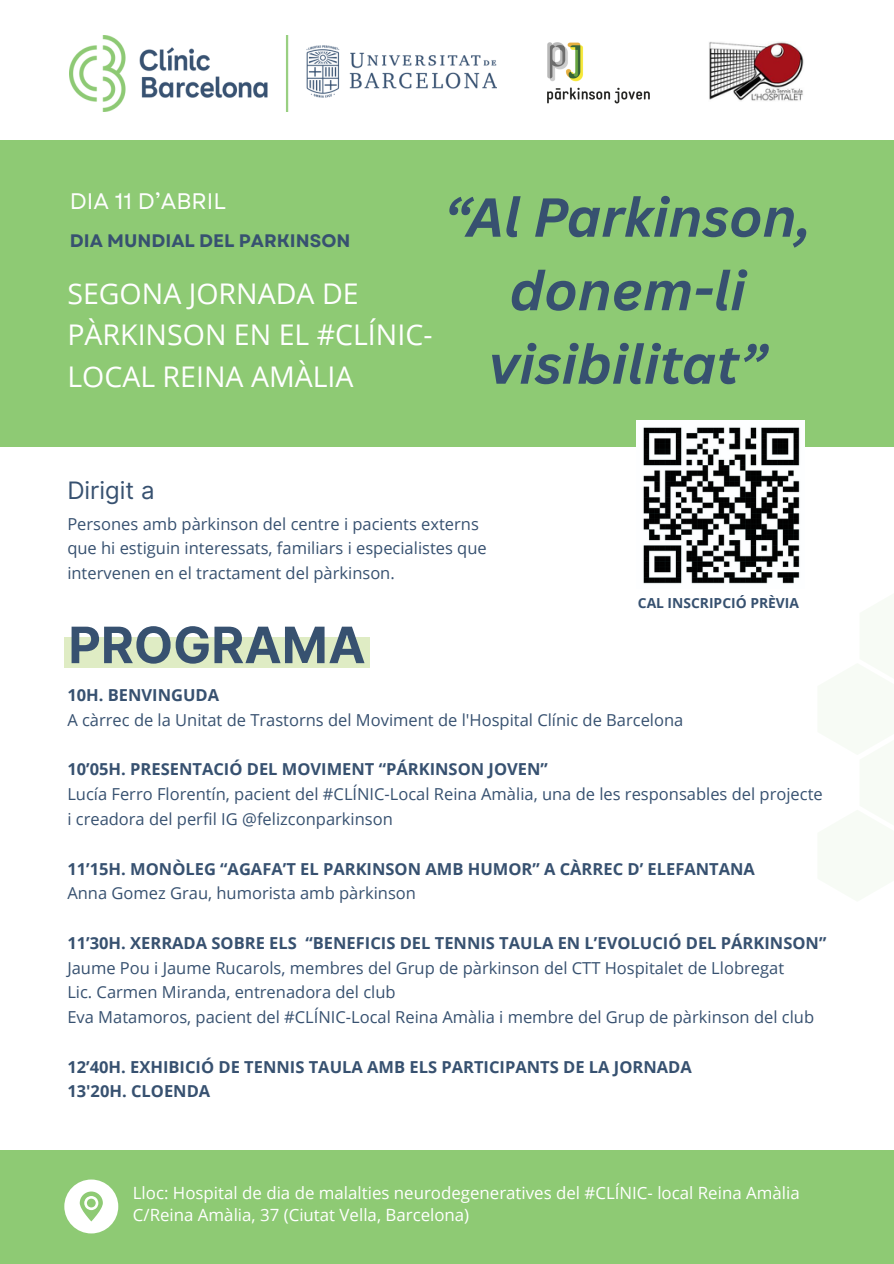
<style>
.page{position:relative;width:894px;height:1264px;background:#fff}
.page>*{position:absolute;margin:0;border:0;box-sizing:border-box;transform-origin:0 0}
.t1{font:italic 700 53.7px/73.5px "Canva Sans";color:#375170;text-align:center}
.t2{font:700 50.1px "Inter";color:#375170}
.t3{font:28.5px/41.7px "Open Sans";color:#fff}
.t4{font:24px "Inter";color:#375170}
.t5{font:22.5px "Garet";color:#fefefe}
.t6{font:700 18.15px "Garet";color:#375170}
.t7{font:16.8px/22.5px "Open Sans";color:#fff}
.t8{font:16.5px/24.8px "Open Sans";color:#375170}
.t9{font:700 16.5px/24.8px "Open Sans";color:#375170}
.t10{font:700 13.8px "Open Sans";color:#375170}
</style>
<div class="page">
<div style="left:0;top:141px;width:893px;height:306px;background:#8eca74"></div>
<div style="left:0;top:1149px;width:893px;height:114px;background:#8eca74"></div>
<img style="left:636px;top:421px;width:168px;height:163px">
<img style="left:70px;top:35px;width:426px;height:77px">
<img style="left:547px;top:43px;width:102px;height:61px">
<svg style="left:64px;top:1179px;width:54px;height:54px"></svg>
<img style="left:709px;top:42px;width:94px;height:59px">
<div style="left:64px;top:637px;width:306px;height:30px;background:#dfecc4"></div>
<p class="t5" style="left:70px;top:185px;width:158px">DIA 11 D’ABRIL</p>
<p class="t6" style="left:70px;top:228px;width:282px">DIA MUNDIAL DEL PARKINSON</p>
<p class="t3" style="left:67px;top:272px;width:366px">SEGONA JORNADA DE<br>PÀRKINSON EN EL #CLÍNIC-<br>LOCAL REINA AMÀLIA</p>
<p class="t1" style="left:444px;top:179px;width:368px">“Al Parkinson, donem-li visibilitat”</p>
<p class="t4" style="left:67px;top:476px;width:89px">Dirigit a</p>
<h1 class="t8" style="left:67px;top:511px;width:421px">Persones amb pàrkinson del centre i pacients externs que hi estiguin interessats, familiars i especialistes que intervenen en el tractament del pàrkinson.</h1>
<p class="t2" style="left:68px;top:615px;width:299px">PROGRAMA</p>
<p class="t10" style="left:637px;top:593px;width:163px">CAL INSCRIPCIÓ PRÈVIA</p>
<p class="t9" style="left:67px;top:682px;width:153px">10H. BENVINGUDA</p>
<p class="t8" style="left:67px;top:707px;width:617px">A càrrec de la Unitat de Trastorns del Moviment de l'Hospital Clínic de Barcelona</p>
<p class="t9" style="left:67px;top:756px;width:482px">10’05H. PRESENTACIÓ DEL MOVIMENT “PÁRKINSON JOVEN”</p>
<h2 class="t8" style="left:67px;top:781px;width:756px">Lucía Ferro Florentín, pacient del #CLÍNIC-Local Reina Amàlia, una de les responsables del projecte i creadora del perfil IG @felizconparkinson</h2>
<h4 class="t9" style="left:67px;top:855px;width:689px">11’15H. MONÒLEG “AGAFA’T EL PARKINSON AMB HUMOR” A CÀRREC D’ ELEFANTANA</h4>
<h6 class="t8" style="left:67px;top:880px;width:350px">Anna Gomez Grau, humorista amb pàrkinson</h6>
<h3 class="t9" style="left:67px;top:930px;width:760px">11’30H. XERRADA SOBRE ELS “BENEFICIS DEL TENNIS TAULA EN L’EVOLUCIÓ DEL PÁRKINSON”</h3>
<p class="t8" style="left:67px;top:954px;width:718px">Jaume Pou i Jaume Rucarols, membres del Grup de pàrkinson del CTT Hospitalet de Llobregat</p>
<h5 class="t8" style="left:67px;top:979px;width:329px">Lic. Carmen Miranda, entrenadora del club</h5>
<p class="t8" style="left:67px;top:1004px;width:748px">Eva Matamoros, pacient del #CLÍNIC-Local Reina Amàlia i membre del Grup de pàrkinson del club</p>
<p class="t9" style="left:67px;top:1053px;width:625px">12’40H. EXHIBICIÓ DE TENNIS TAULA AMB ELS PARTICIPANTS DE LA JORNADA<br>13'20H. CLOENDA</p>
<p class="t7" style="left:133px;top:1180px;width:668px">Lloc: Hospital de dia de malalties neurodegeneratives del #CLÍNIC- local Reina Amàlia<br>C/Reina Amàlia, 37 (Ciutat Vella, Barcelona)</p>
</div>
